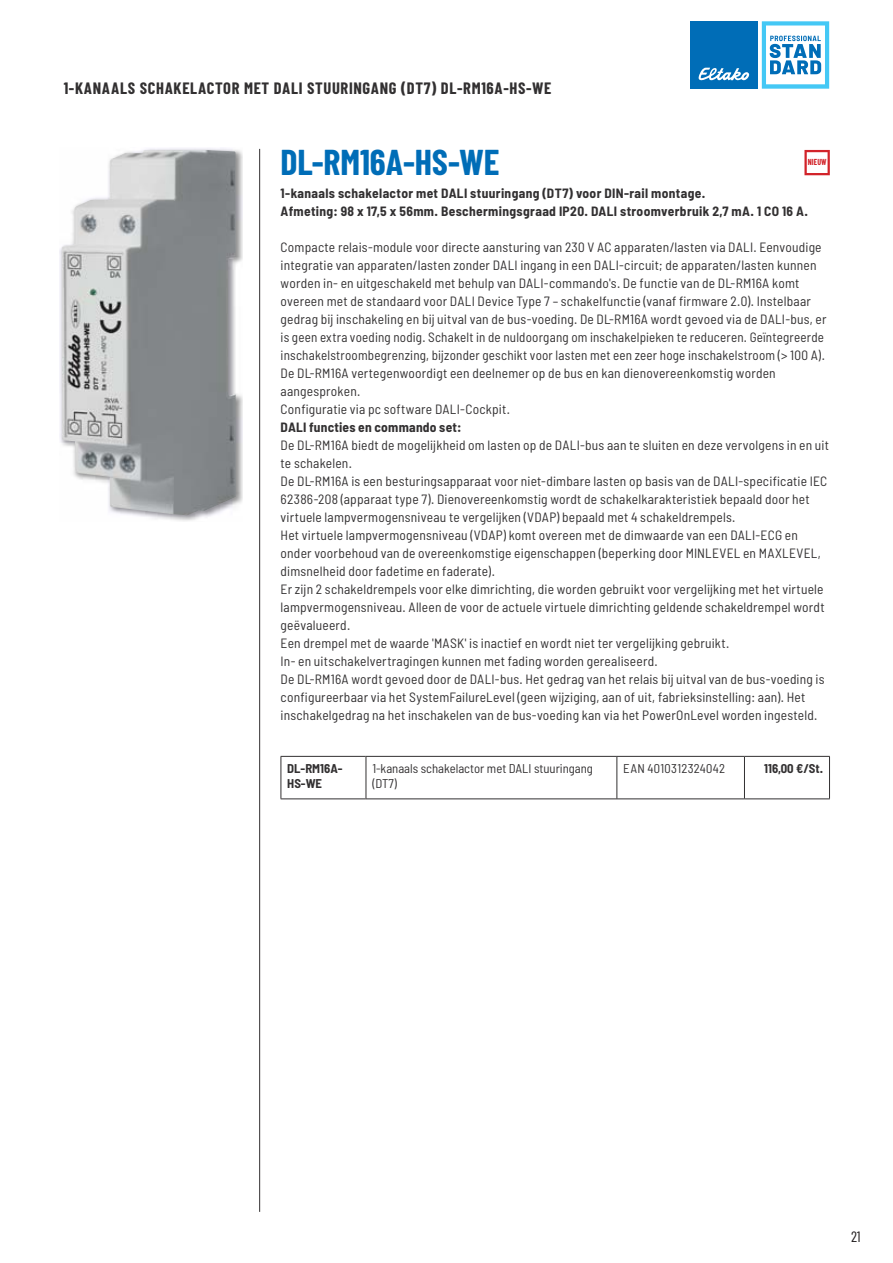
<style>
.page{position:relative;width:893px;height:1263px;background:#fff}
.page>*{position:absolute;margin:0;border:0;box-sizing:border-box;transform-origin:0 0}
.t1{font:700 36px "Barlow Condensed";letter-spacing:-.005em;color:#006db7}
.t2{font:700 16.5px "Barlow Condensed";letter-spacing:.04em;color:#323031}
.t3{font:15px "Barlow Condensed";color:#231f20}
.t4{font:semi-condensed 13.5px/18px "Barlow";letter-spacing:.015em;color:#323031}
.t5{font:700 semi-condensed 13.5px/18px "Barlow";letter-spacing:.025em;color:#323031}
.t6{font:semi-condensed 12.75px/15px "Barlow";color:#323031}
.t7{font:700 semi-condensed 12.75px/15px "Barlow";color:#323031}
.t8{font:semi-condensed 12.75px "Barlow";letter-spacing:.025em;color:#323031}
.t9{font:700 8.7px "Barlow Condensed";letter-spacing:.02em;color:#d2232a;scale:.9 1}
</style>
<div class="page">
<hr style="left:259px;top:149px;width:1px;height:1063px;background:#323031">
<div style="left:690px;top:21px;width:68px;height:68px;background:#006db7"></div>
<svg style="left:698px;top:68px;width:51px;height:13px"></svg>
<svg style="left:762px;top:21px;width:67px;height:68px"></svg>
<img style="left:59px;top:148px;width:184px;height:373px">
<img style="left:62px;top:150px;width:174px;height:365px">
<svg style="left:804px;top:150px;width:26px;height:25px"></svg>
<hr style="left:281px;top:756px;width:85px;height:1px;background:#323031">
<hr style="left:281px;top:757px;width:1px;height:42px;background:#323031">
<hr style="left:281px;top:799px;width:85px;height:1px;background:#323031">
<hr style="left:616px;top:757px;width:1px;height:42px;background:#323031">
<hr style="left:744px;top:756px;width:86px;height:1px;background:#323031">
<hr style="left:829px;top:757px;width:1px;height:42px;background:#323031">
<hr style="left:744px;top:799px;width:86px;height:1px;background:#323031">
<hr style="left:366px;top:756px;width:251px;height:1px;background:#323031">
<hr style="left:366px;top:757px;width:1px;height:42px;background:#323031">
<hr style="left:617px;top:756px;width:127px;height:1px;background:#323031">
<hr style="left:744px;top:757px;width:1px;height:42px;background:#323031">
<hr style="left:366px;top:799px;width:378px;height:1px;background:#323031">
<p class="t2" style="left:64px;top:83px;width:489px">1-KANAALS SCHAKELACTOR MET DALI STUURINGANG (DT7) DL-RM16A-HS-WE</p>
<h1 class="t1" style="left:281px;top:150px;width:220px">DL-RM16A-HS-WE</h1>
<p class="t5" style="left:281px;top:186px;width:529px">1-kanaals schakelactor met DALI stuuringang (DT7) voor DIN-rail montage.<br>Afmeting: 98 x 17,5 x 56mm. Beschermingsgraad IP20. DALI stroomverbruik 2,7 mA. 1 CO 16 A.</p>
<p class="t4" style="left:281px;top:240px;width:547px">Compacte relais-module voor directe aansturing van 230 V AC apparaten/lasten via DALI. Eenvoudige integratie van apparaten/lasten zonder DALI ingang in een DALI-circuit; de apparaten/lasten kunnen worden in- en uitgeschakeld met behulp van DALI-commando's. De functie van de DL-RM16A komt overeen met de standaard voor DALI Device Type 7 – schakelfunctie (vanaf firmware 2.0). Instelbaar gedrag bij inschakeling en bij uitval van de bus-voeding. De DL-RM16A wordt gevoed via de DALI-bus, er is geen extra voeding nodig. Schakelt in de nuldoorgang om inschakelpieken te reduceren. Geïntegreerde inschakelstroombegrenzing, bijzonder geschikt voor lasten met een zeer hoge inschakelstroom (&gt; 100 A).<br>De DL-RM16A vertegenwoordigt een deelnemer op de bus en kan dienovereenkomstig worden aangesproken.<br>Configuratie via pc software DALI-Cockpit.</p>
<p class="t5" style="left:281px;top:420px;width:182px">DALI functies en commando set:</p>
<p class="t4" style="left:281px;top:438px;width:550px">De DL-RM16A biedt de mogelijkheid om lasten op de DALI-bus aan te sluiten en deze vervolgens in en uit te schakelen.<br>De DL-RM16A is een besturingsapparaat voor niet-dimbare lasten op basis van de DALI-specificatie IEC 62386-208 (apparaat type 7). Dienovereenkomstig wordt de schakelkarakteristiek bepaald door het virtuele lampvermogensniveau te vergelijken (VDAP) bepaald met 4 schakeldrempels.<br>Het virtuele lampvermogensniveau (VDAP) komt overeen met de dimwaarde van een DALI-ECG en onder voorbehoud van de overeenkomstige eigenschappen (beperking door MINLEVEL en MAXLEVEL, dimsnelheid door fadetime en faderate).<br>Er zijn 2 schakeldrempels voor elke dimrichting, die worden gebruikt voor vergelijking met het virtuele lampvermogensniveau. Alleen de voor de actuele virtuele dimrichting geldende schakeldrempel wordt geëvalueerd.<br>Een drempel met de waarde 'MASK' is inactief en wordt niet ter vergelijking gebruikt.<br>In- en uitschakelvertragingen kunnen met fading worden gerealiseerd.<br>De DL-RM16A wordt gevoed door de DALI-bus. Het gedrag van het relais bij uitval van de bus-voeding is configureerbaar via het SystemFailureLevel (geen wijziging, aan of uit, fabrieksinstelling: aan). Het inschakelgedrag na het inschakelen van de bus-voeding kan via het PowerOnLevel worden ingesteld.</p>
<p class="t9" style="left:808px;top:159px;width:23px">NIEUW</p>
<p class="t7" style="left:287px;top:763px;width:57px">DL-RM16A-<br>HS-WE</p>
<p class="t6" style="left:372px;top:763px;width:222px">1-kanaals schakelactor met DALI stuuringang (DT7)</p>
<p class="t8" style="left:623px;top:764px;width:103px">EAN 4010312324042</p>
<p class="t7" style="left:764px;top:763px;width:60px">116,00 €/St.</p>
<p class="t3" style="left:851px;top:1231px;width:11px">21</p>
</div>
